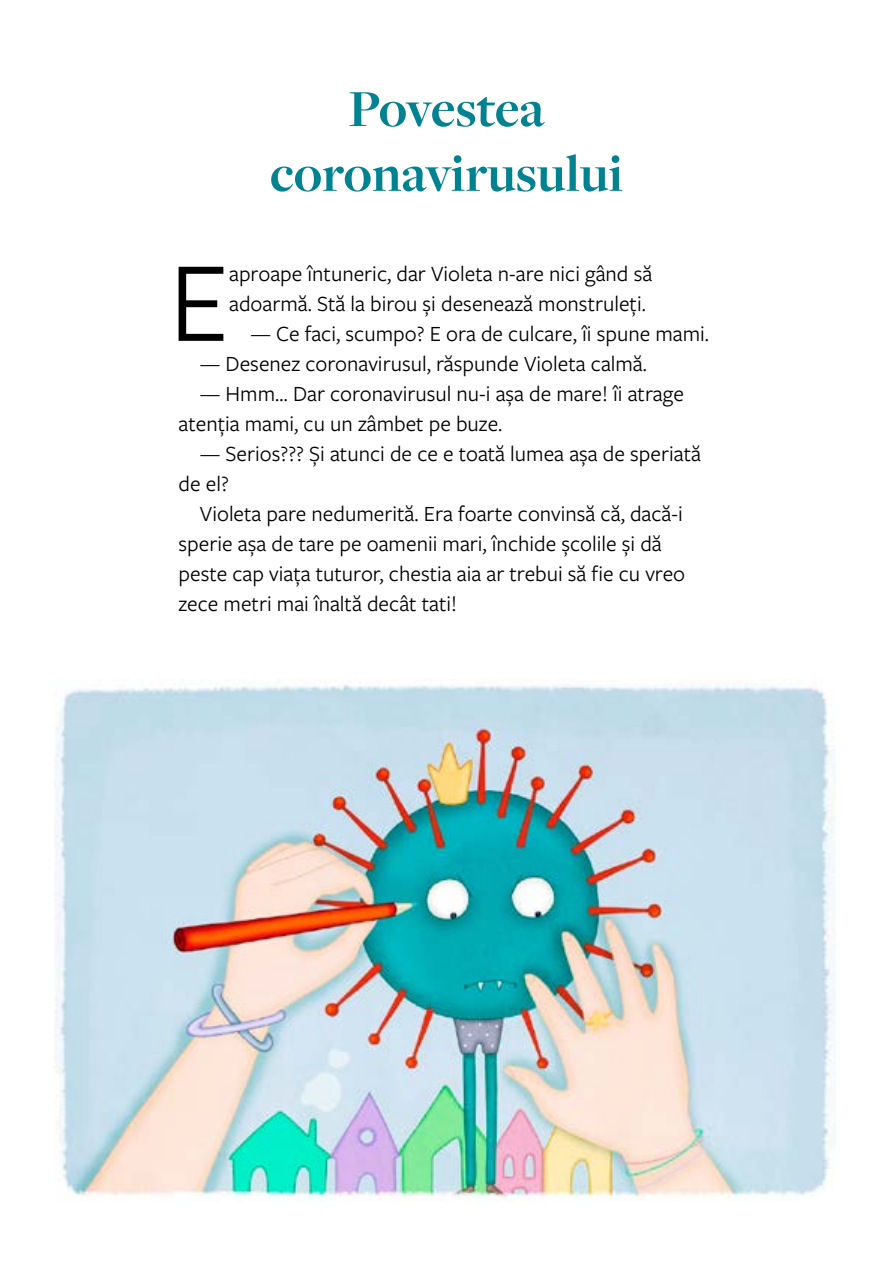
<style>
.page{position:relative;width:893px;height:1263px;background:#fff}
.page>*{position:absolute;margin:0;border:0;box-sizing:border-box;transform-origin:0 0}
.t1{font:118.5px "Freight Sans Pro";color:#000}
.t2{font:700 54px/64.8px "Freight Disp Pro";color:#008291;text-align:center}
.t3{font:22.5px/30px "Freight Sans Pro";color:#000}
</style>
<div class="page">
<img style="left:54px;top:680px;width:782px;height:521px">
<h2 class="t2" style="left:270px;top:75px;width:355px">Povestea coronavirusului</h2>
<h1 class="t1" style="left:169px;top:223px;width:62px">E</h1>
<p class="t3" style="left:229px;top:258px;width:425px">aproape întuneric, dar Violeta n-are nici gând să adoarmă. Stă la birou și desenează monstruleți.</p>
<p class="t3" style="left:250px;top:318px;width:460px">— Ce faci, scumpo? E ora de culcare, îi spune mami.</p>
<p class="t3" style="left:200px;top:348px;width:449px">— Desenez coronavirusul, răspunde Violeta calmă.</p>
<p class="t3" style="left:179px;top:378px;width:507px;text-indent:21px">— Hmm… Dar coronavirusul nu-i așa de mare! îi atrage atenția mami, cu un zâmbet pe buze.</p>
<p class="t3" style="left:179px;top:438px;width:524px;text-indent:21px">— Serios??? Și atunci de ce e toată lumea așa de speriată de el?</p>
<p class="t3" style="left:179px;top:498px;width:508px;text-indent:21px">Violeta pare nedumerită. Era foarte convinsă că, dacă-i sperie așa de tare pe oamenii mari, închide școlile și dă peste cap viața tuturor, chestia aia ar trebui să fie cu vreo zece metri mai înaltă decât tati!</p>
</div>
